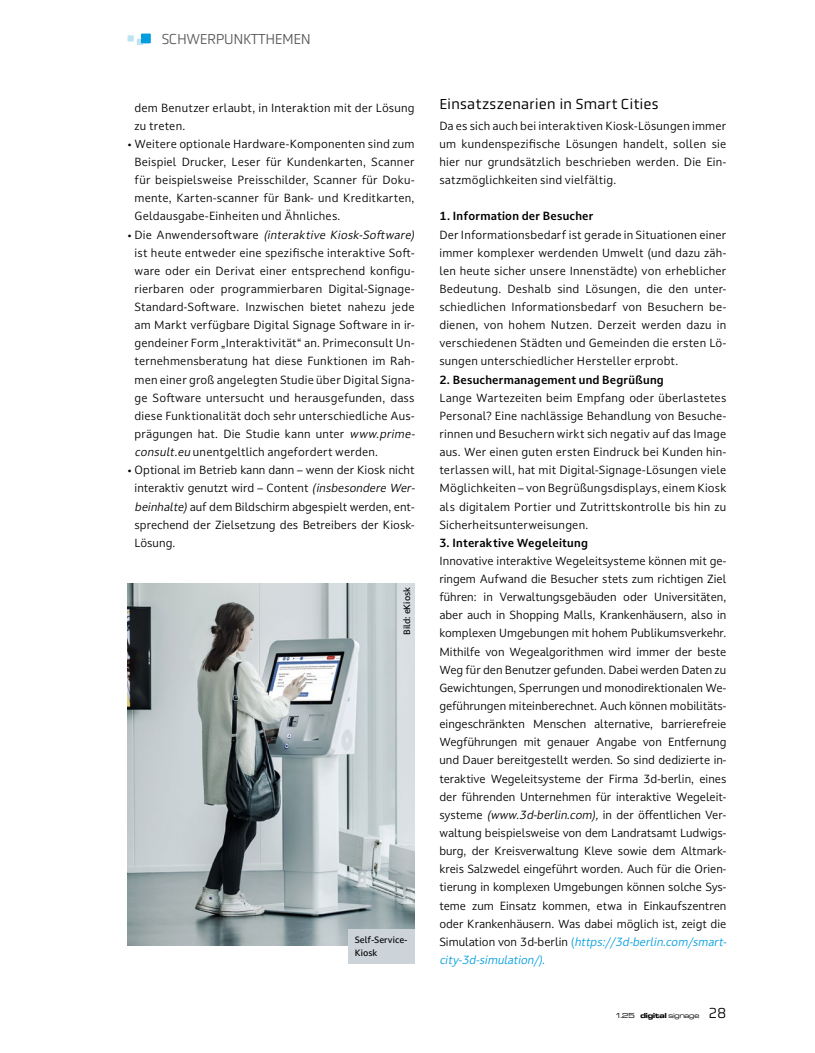
<style>
.page{position:relative;width:815px;height:1053px;background:#fff}
.page>*{position:absolute;margin:0;border:0;box-sizing:border-box;transform-origin:0 0}
.t1{font:15px "Obvia";letter-spacing:.005em;color:#000}
.t2{font:300 15px "Obvia";letter-spacing:-.025em;color:#575756}
.t3{font:11.25px/18.1px "Darkmode Darkmode On";letter-spacing:-.005em;color:#000;text-align:justify}
.t4{font:11.25px/18.1px "Darkmode Darkmode On";letter-spacing:.015em;color:#000}
.t5{font:700 11.25px "Darkmode Darkmode On";letter-spacing:.015em;color:#000}
.t6{font:500 8.75px/13.1px "Darkmode Darkmode On";color:#000}
.t7{font:7.5px "Microgramma D Medi Exte";color:#000}
.s1{font-style:italic}
.s2{color:#009ddf}
.s3{font-style:italic;color:#009ddf}
.s4{font-family:"Microgramma D Bold Exte"}
.s5{font-family:"Obvia";font-weight:300;font-size:15px}
</style>
<div class="page">
<img style="left:128px;top:583px;width:287px;height:362px">
<div style="left:348px;top:929px;width:67px;height:34px;background:#ccd4da"></div>
<div style="left:128px;top:35px;width:6px;height:7px;background:#bde3f2"></div>
<svg style="left:137px;top:34px;width:14px;height:11px"></svg>
<h1 class="t2" style="left:162px;top:30px;width:151px">SCHWERPUNKTTHEMEN</h1>
<p class="t4" style="left:135px;top:98px;width:282px">dem Benutzer erlaubt, in Interaktion mit der Lösung zu treten.</p>
<p class="t3" style="left:135px;top:134px;width:282px;text-indent:-7px">• Weitere optionale Hardware-Komponenten sind zum Beispiel Drucker, Leser für Kundenkarten, Scanner für beispielsweise Preisschilder, Scanner für Doku&shy;mente, Karten-scanner für Bank- und Kreditkarten, Geldausgabe-Einheiten und Ähnliches.</p>
<p class="t4" style="left:135px;top:225px;width:284px;text-indent:-7px">• D i e A n w e n d e r s o ft w a r e <span class="s1">(interaktive Kiosk-Software) </span>ist heute entweder eine spezifische interaktive Soft&shy;ware oder ein Derivat einer entsprechend konfigu&shy;rierbaren oder programmierbaren Digital-Signage-Standard-Software. Inzwischen bietet nahezu jede am Markt verfügbare Digital Signage Software in ir&shy;gendeiner Form „Interaktivität“ an. Primeconsult Un&shy;ternehmensberatung hat diese Funktionen im Rah&shy;men einer groß angelegten Studie über Digital Signa&shy;ge Software untersucht und herausgefunden, dass diese Funktionalität doch sehr unterschiedliche Aus&shy;prägungen hat. Die Studie kann unter <span class="s1">www.prime&shy;consult.eu</span> unentgeltlich angefordert werden.</p>
<p class="t3" style="left:135px;top:461px;width:284px;text-align:left;text-indent:-7px">• Optional im Betrieb kann dann – wenn der Kiosk nicht interaktiv genutzt wird – Content <span class="s1">(insbesondere Wer&shy;beinhalte)</span>auf dem Bildschirm abgespielt werden, ent&shy;sprechend der Zielsetzung des Betreibers der Kiosk-Lösung.</p>
<p class="t6" style="left:400px;top:635px;width:50px;rotate:-90deg">Bild: eKiosk</p>
<p class="t6" style="left:355px;top:933px;width:54px">Self-Service-<br>Kiosk</p>
<h1 class="t1" style="left:439px;top:95px;width:221px">Einsatzszenarien in Smart Cities</h1>
<p class="t3" style="left:439px;top:116px;width:289px">Da es sich auch bei interaktiven Kiosk-Lösungen immer um kundenspezifische Lösungen handelt, sollen sie hier nur grundsätzlich beschrieben werden. Die Ein&shy;satzmöglichkeiten sind vielfältig.</p>
<p class="t5" style="left:439px;top:208px;width:156px">1. Information der Besucher</p>
<p class="t3" style="left:439px;top:225px;width:289px">Der Informationsbedarf ist gerade in Situationen einer immer komplexer werdenden Umwelt (und dazu zäh&shy;len heute sicher unsere Innenstädte) von erheblicher Bedeutung. Deshalb sind Lösungen, die den unter&shy;schiedlichen Informationsbedarf von Besuchern be&shy;dienen, von hohem Nutzen. Derzeit werden dazu in verschiedenen Städten und Gemeinden die ersten Lö&shy;sungen unterschiedlicher Hersteller erprobt.</p>
<p class="t5" style="left:439px;top:372px;width:226px">2. Besuchermanagement und Begrüßung</p>
<p class="t3" style="left:439px;top:388px;width:289px">Lange Wartezeiten beim Empfang oder überlastetes Personal? Eine nachlässige Behandlung von Besuche&shy;rinnen und Besuchern wirkt sich negativ auf das Image aus. Wer einen guten ersten Eindruck bei Kunden hin&shy;terlassen will, hat mit Digital-Signage-Lösungen viele Möglichkeiten – von Begrüßungsdisplays, einem Kiosk als digitalem Portier und Zutrittskontrolle bis hin zu Sicherheitsunterweisungen.</p>
<p class="t5" style="left:439px;top:535px;width:150px">3. Interaktive Wegeleitung</p>
<p class="t3" style="left:439px;top:551px;width:291px;text-align:left">Innovative interaktive Wegeleitsysteme können mit ge&shy;ringem Aufwand die Besucher stets zum richtigen Ziel führen: in Verwaltungsgebäuden oder Universitäten, aber auch in Shopping Malls, Krankenhäusern, also in komplexen Umgebungen mit hohem Publikumsverkehr.<br>Mithilfe von Wegealgorithmen wird immer der beste Weg für den Benutzer gefunden. Dabei werden Daten zu Gewichtungen, Sperrungen und monodirektionalen We&shy;geführungen miteinberechnet. Auch können mobilitäts&shy;eingeschränkten Menschen alternative, barrierefreie Wegführungen mit genauer Angabe von Entfernung und Dauer bereitgestellt werden. So sind dedizierte in&shy;teraktive Wegeleitsysteme der Firma 3d-berlin, eines der führenden Unternehmen für interaktive Wegeleit&shy;systeme <span class="s1">(www.3d-berlin.com),</span> in der öffentlichen Ver&shy;waltung beispielsweise von dem Landratsamt Ludwigs&shy;burg, der Kreisverwaltung Kleve sowie dem Altmark&shy;kreis Salzwedel eingeführt worden. Auch für die Orien&shy;tierung in komplexen Umgebungen können solche Sys&shy;teme zum Einsatz kommen, etwa in Einkaufszentren oder Krankenhäusern. Was dabei möglich ist, zeigt die S i m u la t i o n vo n 3 d - b e r l i n <span class="s2">(</span> <span class="s3">https://3d-berlin.com/smart&shy;city-3d-simulation/)</span><span class="s2">.</span></p>
<p class="t7" style="left:615px;top:1011px;width:113px">1.25 <span class="s4">digital</span> signage <span class="s5">28</span></p>
</div>
